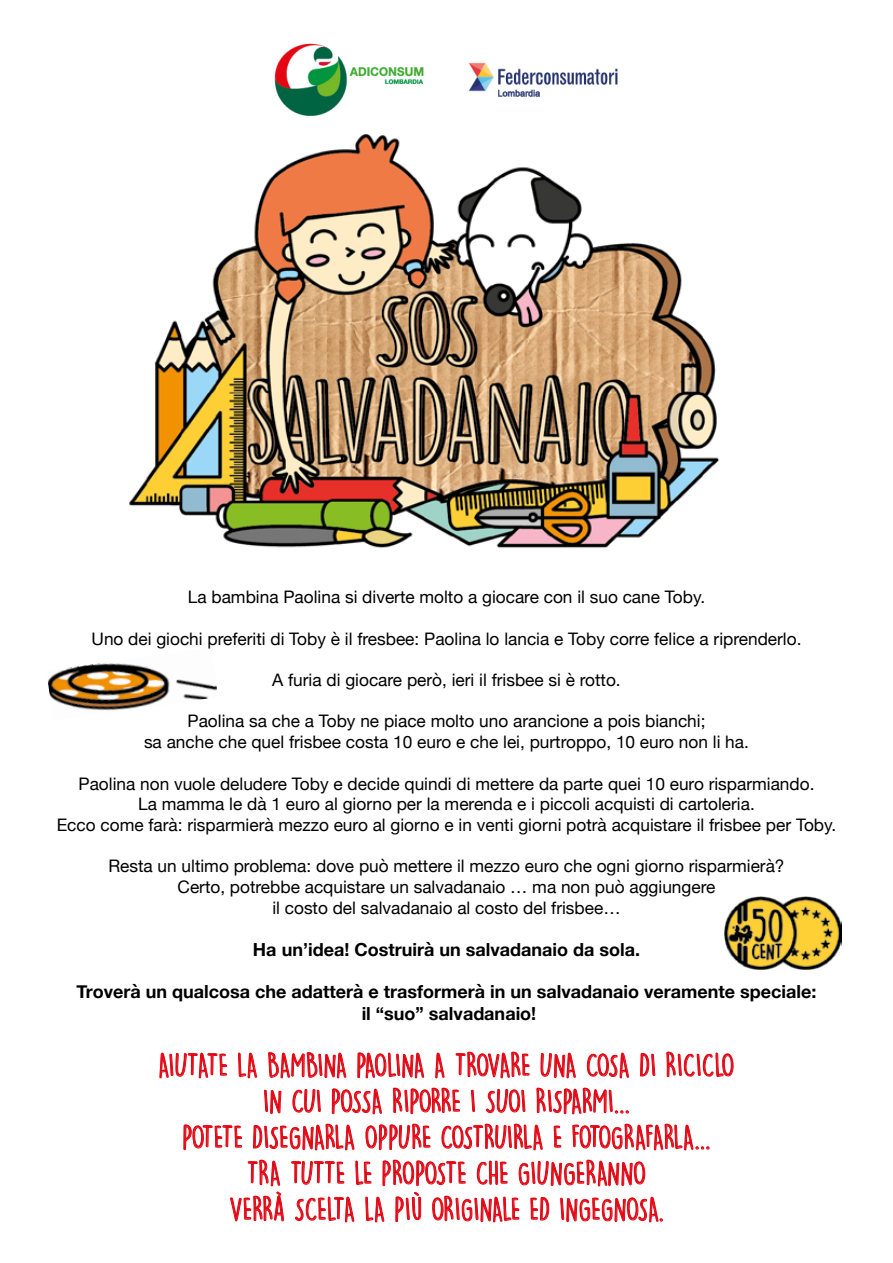
<style>
.page{position:relative;width:893px;height:1263px;background:#fff}
.page>*{position:absolute;margin:0;border:0;box-sizing:border-box;transform-origin:0 0}
.t1{font:30px/36px "DK Lemon Yellow Sun";letter-spacing:-.02em;color:#e30613;text-align:center}
.t2{font:700 18px/21.6px "Helvetica Neue";color:#000;text-align:center}
.t3{font:17.25px/20.7px "Helvetica Neue";color:#000;text-align:center}
</style>
<div class="page">
<svg style="left:159px;top:1051px;width:575px;height:172px"></svg>
<img style="left:48px;top:663px;width:169px;height:48px">
<img style="left:724px;top:896px;width:118px;height:73px">
<img style="left:129px;top:134px;width:590px;height:414px">
<img style="left:274px;top:43px;width:344px;height:73px">
<p class="t3" style="left:188px;top:588px;width:519px">La bambina Paolina si diverte molto a giocare con il suo cane Toby.</p>
<p class="t3" style="left:92px;top:629px;width:711px">Uno dei giochi preferiti di Toby è il fresbee: Paolina lo lancia e Toby corre felice a riprenderlo.</p>
<p class="t3" style="left:272px;top:671px;width:350px">A furia di giocare però, ieri il frisbee si è rotto.</p>
<p class="t3" style="left:144px;top:712px;width:606px">Paolina sa che a Toby ne piace molto uno arancione a pois bianchi;<br>sa anche che quel frisbee costa 10 euro e che lei, purtroppo, 10 euro non li ha.</p>
<p class="t3" style="left:57px;top:774px;width:781px">Paolina non vuole deludere Toby e decide quindi di mettere da parte quei 10 euro risparmiando.<br>La mamma le dà 1 euro al giorno per la merenda e i piccoli acquisti di cartoleria.<br>Ecco come farà: risparmierà mezzo euro al giorno e in venti giorni potrà acquistare il frisbee per Toby.</p>
<p class="t3" style="left:108px;top:857px;width:678px">Resta un ultimo problema: dove può mettere il mezzo euro che ogni giorno risparmierà?<br>Certo, potrebbe acquistare un salvadanaio … ma non può aggiungere<br>il costo del salvadanaio al costo del frisbee…</p>
<p class="t2" style="left:253px;top:939px;width:388px">Ha un’idea! Costruirà un salvadanaio da sola.</p>
<p class="t2" style="left:77px;top:982px;width:741px">Troverà un qualcosa che adatterà e trasformerà in un salvadanaio veramente speciale: il “suo” salvadanaio!</p>
<h1 class="t1" style="left:158px;top:1047px;width:578px">AIUTATE LA BAMBINA PAOLINA A TROVARE UNA COSA DI RICICLO IN CUI POSSA RIPORRE I SUOI RISPARMI…<br>POTETE DISEGNARLA OPPURE COSTRUIRLA E FOTOGRAFARLA…<br>TRA TUTTE LE PROPOSTE CHE GIUNGERANNO<br>VERRà SCELTA LA PIù ORIGINALE ED INGEGNOSA.</h1>
</div>
